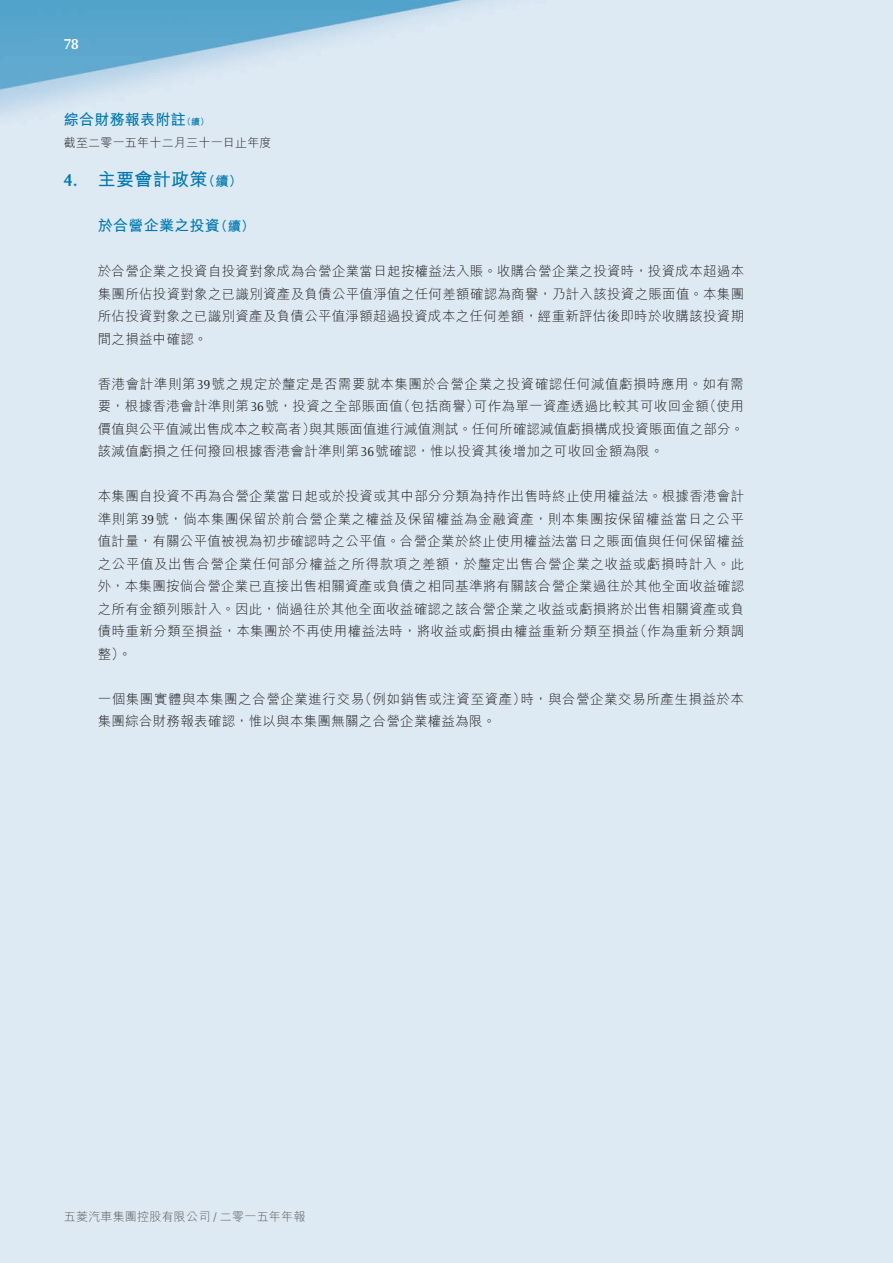
<style>
.page{position:relative;width:893px;height:1263px;background:#dde9f3}
.page>*{position:absolute;margin:0;border:0;box-sizing:border-box;transform-origin:0 0}
.t1{font:18px "M Hei HK Bold B5 pc H";letter-spacing:.02em;color:#0078ae}
.t2{font:15px "M Hei HK Bold B5 pc H";letter-spacing:.02em;color:#0078ae}
.t3{font:600 15px "Ocean Sans Std";color:#fff}
.t4{font:13.5px/22.5px "M Hei HK Light B5 pc H";letter-spacing:.02em;color:#231f20;text-align:justify}
.t5{font:13.5px/22.5px "M Hei HK Light B5 pc H";letter-spacing:.04em;color:#231f20}
.t6{font:12px "M Hei HK Light B5 pc H";letter-spacing:.02em;color:#58595b}
.t7{font:12px "M Hei HK Light B5 pc H";letter-spacing:.02em;color:#231f20}
.s1{font-size:9px}
.s2{font-family:"Ocean Sans Std";font-weight:600}
.s3{font-size:13.5px}
.s4{font-family:"Ocean Sans Std";font-weight:300}
</style>
<div class="page">
<p class="t3" style="left:64px;top:35px;width:17px">78</p>
<p class="t2" style="left:64px;top:114px;width:147px">綜合財務報表附註<span class="s1">（續）</span></p>
<p class="t7" style="left:64px;top:138px;width:209px">截至二零一五年十二月三十一日止年度</p>
<h1 class="t1" style="left:64px;top:173px;width:180px"><span class="s2">4.</span> 主要會計政策<span class="s3">（續）</span></h1>
<p class="t2" style="left:98px;top:220px;width:158px">於合營企業之投資<span class="s3">（續）</span></p>
<p class="t4" style="left:98px;top:262px;width:648px">於合營企業之投資自投資對象成為合營企業當日起按權益法入賬。收購合營企業之投資時，投資成本超過本集團所佔投資對象之已識別資產及負債公平值淨值之任何差額確認為商譽，乃計入該投資之賬面值。本集團所佔投資對象之已識別資產及負債公平值淨額超過投資成本之任何差額，經重新評估後即時於收購該投資期間之損益中確認。</p>
<p class="t4" style="left:98px;top:374px;width:648px">香港會計準則第<span class="s4">39</span>號之規定於釐定是否需要就本集團於合營企業之投資確認任何減值虧損時應用。如有需要，根據香港會計準則第<span class="s4">36</span>號，投資之全部賬面值（包括商譽）可作為單一資產透過比較其可收回金額（使用價值與公平值減出售成本之較高者）與其賬面值進行減值測試。任何所確認減值虧損構成投資賬面值之部分。該減值虧損之任何撥回根據香港會計準則第<span class="s4">36</span>號確認，惟以投資其後增加之可收回金額為限。</p>
<p class="t4" style="left:98px;top:487px;width:648px">本集團自投資不再為合營企業當日起或於投資或其中部分分類為持作出售時終止使用權益法。根據香港會計準則第<span class="s4">39</span>號，倘本集團保留於前合營企業之權益及保留權益為金融資產，則本集團按保留權益當日之公平值計量，有關公平值被視為初步確認時之公平值。合營企業於終止使用權益法當日之賬面值與任何保留權益之公平值及出售合營企業任何部分權益之所得款項之差額，於釐定出售合營企業之收益或虧損時計入。此外，本集團按倘合營企業已直接出售相關資產或負債之相同基準將有關該合營企業過往於其他全面收益確認之所有金額列賬計入。因此，倘過往於其他全面收益確認之該合營企業之收益或虧損將於出售相關資產或負債時重新分類至損益，本集團於不再使用權益法時，將收益或虧損由權益重新分類至損益（作為重新分類調整）。</p>
<p class="t5" style="left:98px;top:689px;width:648px">一個集團實體與本集團之合營企業進行交易（例如銷售或注資至資產）時，與合營企業交易所產生損益於本集團綜合財務報表確認，惟以與本集團無關之合營企業權益為限。</p>
<p class="t6" style="left:64px;top:1211px;width:243px">五菱汽車集團控股有限公司 <span class="s4">/</span> 二零一五年年報</p>
</div>
